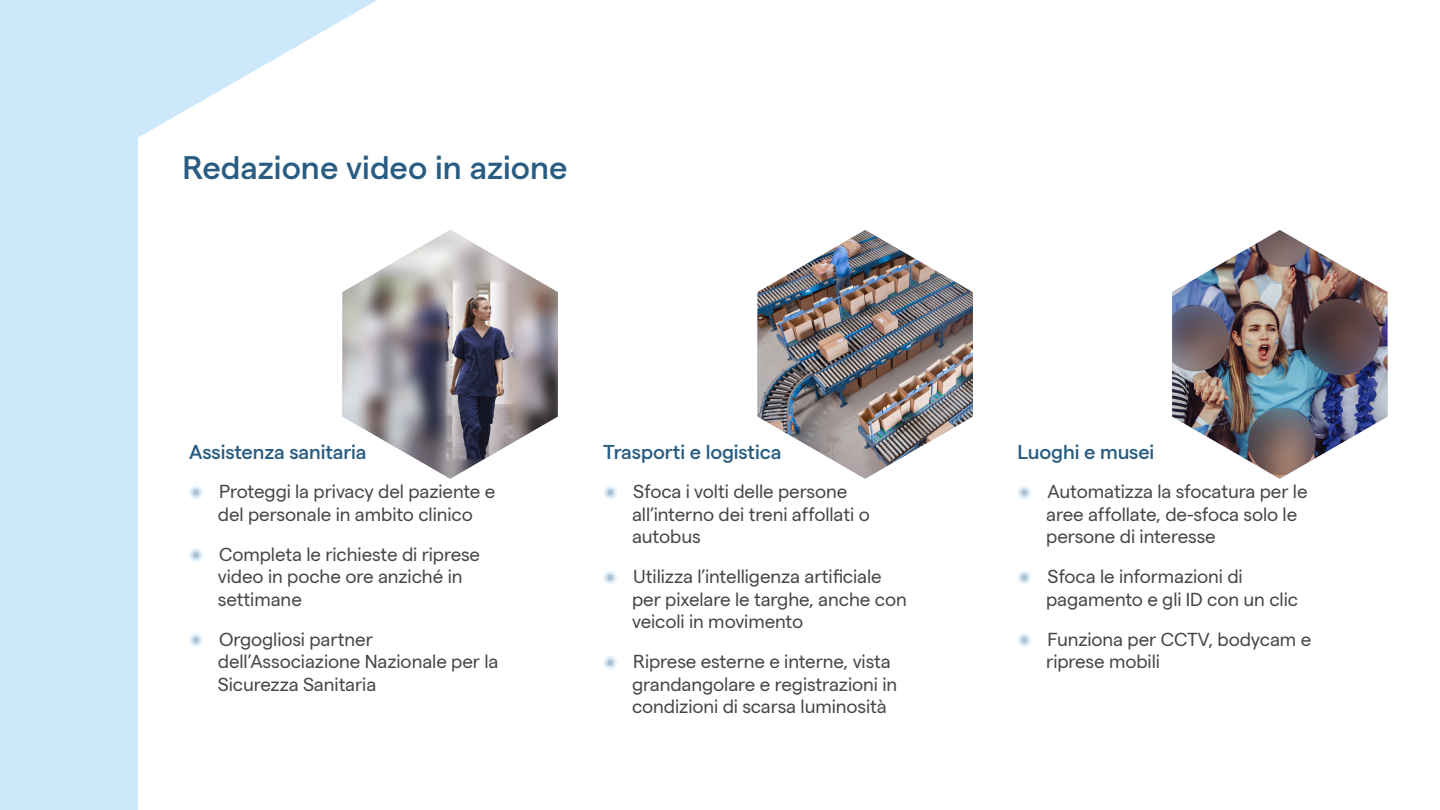
<style>
.page{position:relative;width:1440px;height:810px;background:#fff}
.page>*{position:absolute;margin:0;border:0;box-sizing:border-box;transform-origin:0 0}
.t1{font:500 32.5px "Matter SQ";color:#285c82}
.t2{font:500 20px "Matter SQ";letter-spacing:-.005em;color:#285c82}
.t3{font:18.75px/22.5px "Matter SQ";letter-spacing:-.005em;color:#474747}
</style>
<div class="page">
<svg style="left:0;top:0;width:377px;height:138px;fill:#cee8fb"></svg>
<img style="left:1172px;top:230px;width:216px;height:249px">
<div style="left:603px;top:486px;width:14px;height:13px;background:#e7f4fd;border-radius:50%"></div>
<div style="left:605px;top:488px;width:10px;height:9px;background:#d4e0ea;border-radius:50%"></div>
<svg style="left:607px;top:490px;width:6px;height:5px"></svg>
<div style="left:603px;top:571px;width:14px;height:13px;background:#e7f4fd;border-radius:50%"></div>
<div style="left:605px;top:573px;width:10px;height:9px;background:#d4e0ea;border-radius:50%"></div>
<svg style="left:607px;top:575px;width:6px;height:5px"></svg>
<div style="left:603px;top:656px;width:14px;height:13px;background:#e7f4fd;border-radius:50%"></div>
<div style="left:605px;top:658px;width:10px;height:9px;background:#d4e0ea;border-radius:50%"></div>
<svg style="left:607px;top:660px;width:6px;height:5px"></svg>
<div style="left:1018px;top:486px;width:13px;height:13px;background:#e7f4fd;border-radius:50%"></div>
<div style="left:1020px;top:488px;width:9px;height:9px;background:#d4e0ea;border-radius:50%"></div>
<svg style="left:1022px;top:490px;width:5px;height:5px"></svg>
<div style="left:1018px;top:571px;width:13px;height:13px;background:#e7f4fd;border-radius:50%"></div>
<div style="left:1020px;top:573px;width:9px;height:9px;background:#d4e0ea;border-radius:50%"></div>
<svg style="left:1022px;top:575px;width:5px;height:5px"></svg>
<div style="left:1018px;top:633px;width:13px;height:14px;background:#e7f4fd;border-radius:50%"></div>
<div style="left:1020px;top:635px;width:9px;height:10px;background:#d4e0ea;border-radius:50%"></div>
<svg style="left:1022px;top:637px;width:5px;height:6px"></svg>
<div style="left:189px;top:486px;width:14px;height:13px;background:#e7f4fd;border-radius:50%"></div>
<div style="left:191px;top:488px;width:10px;height:9px;background:#d4e0ea;border-radius:50%"></div>
<svg style="left:193px;top:490px;width:6px;height:5px"></svg>
<div style="left:189px;top:548px;width:14px;height:14px;background:#e7f4fd;border-radius:50%"></div>
<div style="left:191px;top:550px;width:10px;height:10px;background:#d4e0ea;border-radius:50%"></div>
<svg style="left:193px;top:552px;width:6px;height:6px"></svg>
<div style="left:189px;top:633px;width:14px;height:14px;background:#e7f4fd;border-radius:50%"></div>
<div style="left:191px;top:635px;width:10px;height:10px;background:#d4e0ea;border-radius:50%"></div>
<svg style="left:193px;top:637px;width:6px;height:6px"></svg>
<img style="left:758px;top:230px;width:215px;height:248px">
<img style="left:342px;top:230px;width:216px;height:249px">
<div style="left:0;top:108px;width:138px;height:702px;background:#cee8fb"></div>
<h1 class="t1" style="left:182px;top:144px;width:387px">Redazione video in azione</h1>
<p class="t2" style="left:189px;top:438px;width:179px">Assistenza sanitaria</p>
<p class="t3" style="left:218px;top:479px;width:279px">Proteggi la privacy del paziente e del personale in ambito clinico</p>
<p class="t3" style="left:218px;top:541px;width:264px">Completa le richieste di riprese video in poche ore anziché in settimane</p>
<p class="t3" style="left:218px;top:626px;width:282px">Orgogliosi partner dell’Associazione Nazionale per la<br>Sicurezza Sanitaria</p>
<p class="t2" style="left:603px;top:438px;width:180px">Trasporti e logistica</p>
<p class="t3" style="left:632px;top:479px;width:239px">Sfoca i volti delle persone all’interno dei treni affollati o autobus</p>
<p class="t3" style="left:632px;top:564px;width:276px">Utilizza l’intelligenza artificiale per pixelare le targhe, anche con veicoli in movimento</p>
<p class="t3" style="left:632px;top:649px;width:267px">Riprese esterne e interne, vista grandangolare e registrazioni in condizioni di scarsa luminosità</p>
<p class="t2" style="left:1018px;top:438px;width:138px">Luoghi e musei</p>
<p class="t3" style="left:1046px;top:479px;width:263px">Automatizza la sfocatura per le aree affollate, de-sfoca solo le persone di interesse</p>
<p class="t3" style="left:1046px;top:564px;width:253px">Sfoca le informazioni di pagamento e gli ID con un clic</p>
<p class="t3" style="left:1046px;top:626px;width:267px">Funziona per CCTV, bodycam e riprese mobili</p>
</div>
